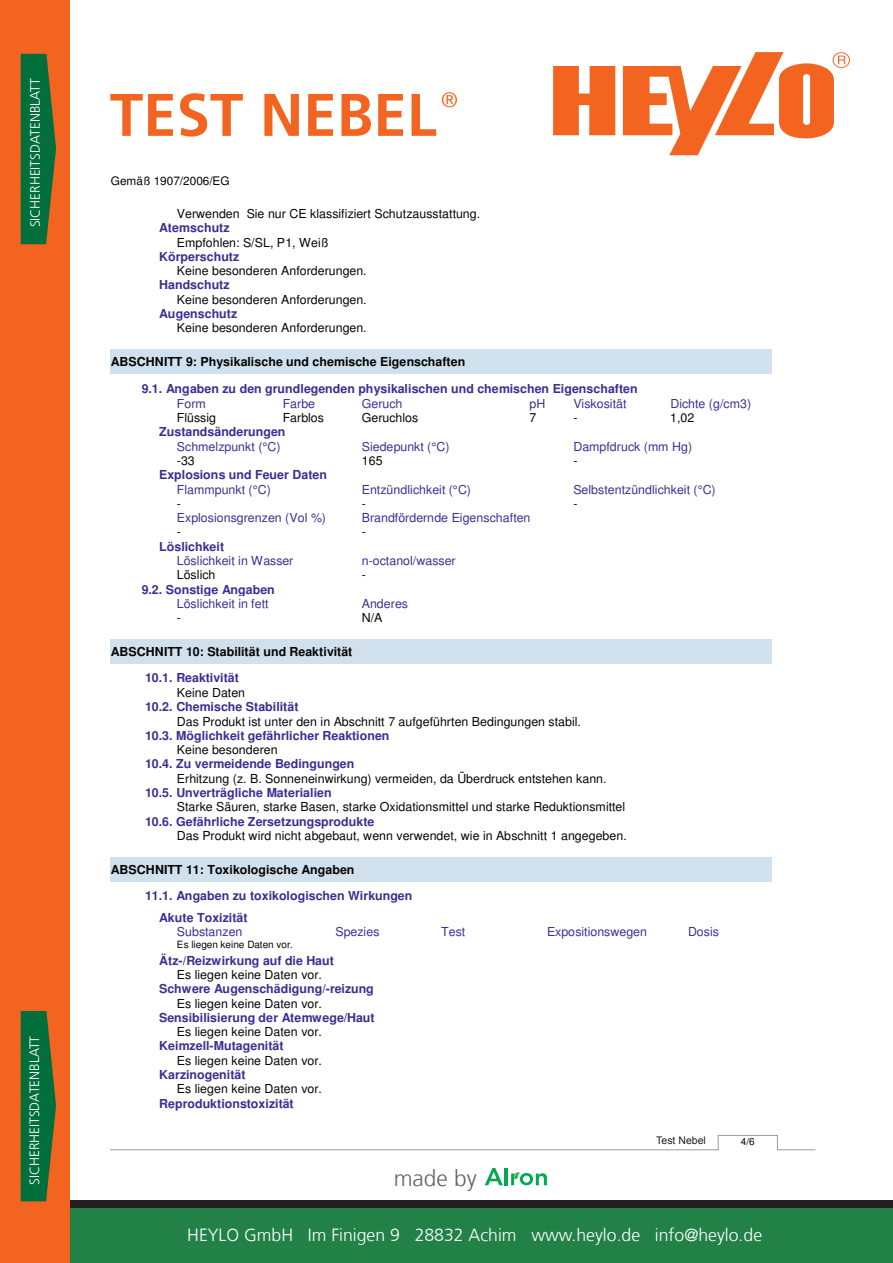
<style>
.page{position:relative;width:893px;height:1263px;background:#fff}
.page>*{position:absolute;margin:0;border:0;box-sizing:border-box;transform-origin:0 0}
.t1{font:700 60px "Frutiger LT Com";color:#f36421}
.t2{font:300 22.65px "Frutiger LT Com";color:#636366}
.t3{font:300 21px "Frutiger LT Com";color:#f36421}
.t4{font:300 17.7px "Frutiger LT Com";color:#fff}
.t5{font:300 13.5px "Frutiger LT Com";color:#fff}
.t6{font:12.45px "Helvetica";letter-spacing:.005em;color:#030505}
.t7{font:700 12.45px/21.6px "Helvetica";letter-spacing:.005em;color:#3a2f92}
.t8{font:12.45px "Helvetica";color:#3a2f92}
.t9{font:700 12.45px "Helvetica";letter-spacing:.005em;color:#030505}
.t10{font:11.85px "Helvetica";letter-spacing:-.005em;color:#030505}
.t11{font:10.5px "Arial";color:#231f20}
.t12{font:10.05px "Helvetica";color:#030505}
.s1{color:#fff}
</style>
<div class="page">
<div style="left:60px;top:1200px;width:833px;height:12px;background:#231f20"></div>
<div style="left:0;top:1208px;width:893px;height:55px;background:#218146"></div>
<div style="left:0;top:0;width:69px;height:1263px;background:#f36421"></div>
<svg style="left:21px;top:1011px;width:35px;height:190px;background:#216d38"></svg>
<svg style="left:21px;top:54px;width:35px;height:190px;background:#216d38"></svg>
<svg style="left:553px;top:66px;width:62px;height:69px;background:#f47a41"></svg>
<svg style="left:623px;top:52px;width:227px;height:103px"></svg>
<svg style="left:485px;top:1168px;width:18px;height:17px"></svg>
<hr style="left:505px;top:1168px;width:3px;height:17px;background:#00a94e">
<svg style="left:511px;top:1172px;width:36px;height:13px"></svg>
<svg style="left:111px;top:1135px;width:705px;height:16px"></svg>
<div style="left:111px;top:350px;width:661px;height:24px;background:#d1e0ed"></div>
<div style="left:111px;top:639px;width:661px;height:25px;background:#d1e0ed"></div>
<div style="left:111px;top:857px;width:661px;height:24px;background:#d1e0ed"></div>
<div style="left:564px;top:1130px;width:145px;height:18px;background:#fff"></div>
<p class="t5" style="left:27px;top:227px;width:150px;rotate:-90deg">SICHERHEITSDATENBLATT</p>
<p class="t5" style="left:27px;top:1185px;width:150px;rotate:-90deg">SICHERHEITSDATENBLATT</p>
<h3 class="t3" style="left:441px;top:87px;width:18px">®</h3>
<h1 class="t1" style="left:110px;top:80px;width:345px">TEST NEBEL<span class="s1">.</span></h1>
<p class="t10" style="left:111px;top:175px;width:120px">Gemäß 1907/2006/EG</p>
<p class="t6" style="left:177px;top:207px;width:305px">Verwenden Sie nur CE klassifiziert Schutzausstattung.</p>
<p class="t7" style="left:159px;top:217px;width:72px">Atemschutz</p>
<p class="t6" style="left:177px;top:235px;width:153px">Empfohlen: S/SL, P1, Weiß</p>
<p class="t7" style="left:159px;top:246px;width:82px">Körperschutz</p>
<p class="t6" style="left:177px;top:264px;width:191px">Keine besonderen Anforderungen.</p>
<p class="t7" style="left:159px;top:274px;width:72px">Handschutz</p>
<p class="t6" style="left:177px;top:292px;width:191px">Keine besonderen Anforderungen.</p>
<p class="t7" style="left:159px;top:303px;width:79px">Augenschutz</p>
<p class="t6" style="left:177px;top:321px;width:191px">Keine besonderen Anforderungen.</p>
<p class="t9" style="left:111px;top:355px;width:356px">ABSCHNITT 9: Physikalische und chemische Eigenschaften</p>
<p class="t7" style="left:142px;top:378px;width:497px">9.1. Angaben zu den grundlegenden physikalischen und chemischen Eigenschaften</p>
<p class="t8" style="left:177px;top:396px;width:31px">Form</p>
<p class="t8" style="left:283px;top:396px;width:34px">Farbe</p>
<p class="t8" style="left:362px;top:396px;width:42px">Geruch</p>
<p class="t8" style="left:529px;top:396px;width:17px">pH</p>
<p class="t8" style="left:573px;top:396px;width:55px">Viskosität</p>
<p class="t8" style="left:670px;top:396px;width:82px">Dichte (g/cm3)</p>
<p class="t6" style="left:177px;top:411px;width:41px">Flüssig</p>
<p class="t6" style="left:283px;top:411px;width:43px">Farblos</p>
<p class="t6" style="left:362px;top:411px;width:58px">Geruchlos</p>
<p class="t6" style="left:529px;top:411px;width:8px">7</p>
<p class="t6" style="left:573px;top:411px;width:6px">-</p>
<p class="t6" style="left:670px;top:411px;width:26px">1,02</p>
<p class="t7" style="left:159px;top:421px;width:128px">Zustandsänderungen</p>
<p class="t8" style="left:177px;top:439px;width:105px">Schmelzpunkt (°C)</p>
<p class="t8" style="left:362px;top:439px;width:89px">Siedepunkt (°C)</p>
<p class="t8" style="left:573px;top:439px;width:120px">Dampfdruck (mm Hg)</p>
<p class="t6" style="left:177px;top:453px;width:19px">-33</p>
<p class="t6" style="left:362px;top:453px;width:22px">165</p>
<p class="t6" style="left:573px;top:453px;width:6px">-</p>
<p class="t7" style="left:159px;top:464px;width:169px">Explosions und Feuer Daten</p>
<p class="t8" style="left:177px;top:482px;width:95px">Flammpunkt (°C)</p>
<p class="t8" style="left:362px;top:482px;width:111px">Entzündlichkeit (°C)</p>
<p class="t8" style="left:573px;top:482px;width:144px">Selbstentzündlichkeit (°C)</p>
<p class="t6" style="left:177px;top:497px;width:6px">-</p>
<p class="t6" style="left:362px;top:497px;width:6px">-</p>
<p class="t6" style="left:573px;top:497px;width:6px">-</p>
<p class="t8" style="left:177px;top:511px;width:151px">Explosionsgrenzen (Vol %)</p>
<p class="t8" style="left:362px;top:511px;width:170px">Brandfördernde Eigenschaften</p>
<p class="t6" style="left:177px;top:525px;width:6px">-</p>
<p class="t6" style="left:362px;top:525px;width:6px">-</p>
<p class="t7" style="left:159px;top:535px;width:66px">Löslichkeit</p>
<p class="t8" style="left:177px;top:554px;width:118px">Löslichkeit in Wasser</p>
<p class="t8" style="left:362px;top:554px;width:95px">n-octanol/wasser</p>
<p class="t6" style="left:177px;top:568px;width:40px">Löslich</p>
<p class="t6" style="left:362px;top:568px;width:6px">-</p>
<p class="t7" style="left:142px;top:578px;width:135px">9.2. Sonstige Angaben</p>
<p class="t8" style="left:177px;top:597px;width:93px">Löslichkeit in fett</p>
<p class="t8" style="left:362px;top:597px;width:48px">Anderes</p>
<p class="t6" style="left:177px;top:611px;width:6px">-</p>
<p class="t6" style="left:362px;top:611px;width:22px">N/A</p>
<p class="t9" style="left:111px;top:644px;width:243px">ABSCHNITT 10: Stabilität und Reaktivität</p>
<p class="t7" style="left:145px;top:667px;width:95px">10.1. Reaktivität</p>
<p class="t6" style="left:177px;top:686px;width:70px">Keine Daten</p>
<p class="t7" style="left:145px;top:696px;width:155px">10.2. Chemische Stabilität</p>
<p class="t6" style="left:177px;top:714px;width:406px">Das Produkt ist unter den in Abschnitt 7 aufgeführten Bedingungen stabil.</p>
<p class="t7" style="left:145px;top:725px;width:246px">10.3. Möglichkeit gefährlicher Reaktionen</p>
<p class="t6" style="left:177px;top:743px;width:102px">Keine besonderen</p>
<p class="t7" style="left:145px;top:753px;width:211px">10.4. Zu vermeidende Bedingungen</p>
<p class="t6" style="left:177px;top:771px;width:431px">Erhitzung (z. B. Sonneneinwirkung) vermeiden, da Überdruck entstehen kann.</p>
<p class="t7" style="left:145px;top:782px;width:188px">10.5. Unverträgliche Materialien</p>
<p class="t6" style="left:177px;top:800px;width:450px">Starke Säuren, starke Basen, starke Oxidationsmittel und starke Reduktionsmittel</p>
<p class="t7" style="left:145px;top:810px;width:231px">10.6. Gefährliche Zersetzungsprodukte</p>
<p class="t6" style="left:177px;top:828px;width:451px">Das Produkt wird nicht abgebaut, wenn verwendet, wie in Abschnitt 1 angegeben.</p>
<p class="t9" style="left:111px;top:862px;width:245px">ABSCHNITT 11: Toxikologische Angaben</p>
<p class="t7" style="left:159px;top:885px;width:255px;text-indent:-14px">11.1. Angaben zu toxikologischen Wirkungen<br>Akute Toxizität</p>
<p class="t8" style="left:177px;top:925px;width:67px">Substanzen</p>
<p class="t8" style="left:335px;top:925px;width:46px">Spezies</p>
<p class="t8" style="left:441px;top:925px;width:26px">Test</p>
<p class="t8" style="left:547px;top:925px;width:102px">Expositionswegen</p>
<p class="t8" style="left:688px;top:925px;width:32px">Dosis</p>
<p class="t12" style="left:177px;top:939px;width:118px">Es liegen keine Daten vor.</p>
<p class="t7" style="left:159px;top:949px;width:176px">Ätz-/Reizwirkung auf die Haut</p>
<p class="t6" style="left:177px;top:967px;width:147px">Es liegen keine Daten vor.</p>
<p class="t7" style="left:159px;top:978px;width:216px">Schwere Augenschädigung/-reizung</p>
<p class="t6" style="left:177px;top:996px;width:147px">Es liegen keine Daten vor.</p>
<p class="t7" style="left:159px;top:1007px;width:217px">Sensibilisierung der Atemwege/Haut</p>
<p class="t6" style="left:177px;top:1025px;width:147px">Es liegen keine Daten vor.</p>
<p class="t7" style="left:159px;top:1035px;width:126px">Keimzell-Mutagenität</p>
<p class="t6" style="left:177px;top:1053px;width:147px">Es liegen keine Daten vor.</p>
<p class="t7" style="left:159px;top:1064px;width:88px">Karzinogenität</p>
<p class="t6" style="left:177px;top:1082px;width:147px">Es liegen keine Daten vor.</p>
<p class="t7" style="left:159px;top:1092px;width:136px">Reproduktionstoxizität</p>
<p class="t11" style="left:656px;top:1133px;width:51px">Test Nebel</p>
<p class="t12" style="left:660px;top:1134px;width:41px">Test Fog</p>
<p class="t12" style="left:741px;top:1136px;width:15px">4/6</p>
<h2 class="t2" style="left:394px;top:1165px;width:85px">made by</h2>
<h3 class="t4" style="left:187px;top:1225px;width:576px">HEYLO GmbH Im Finigen 9 28832 Achim www.heylo.de info@heylo.de</h3>
</div>
